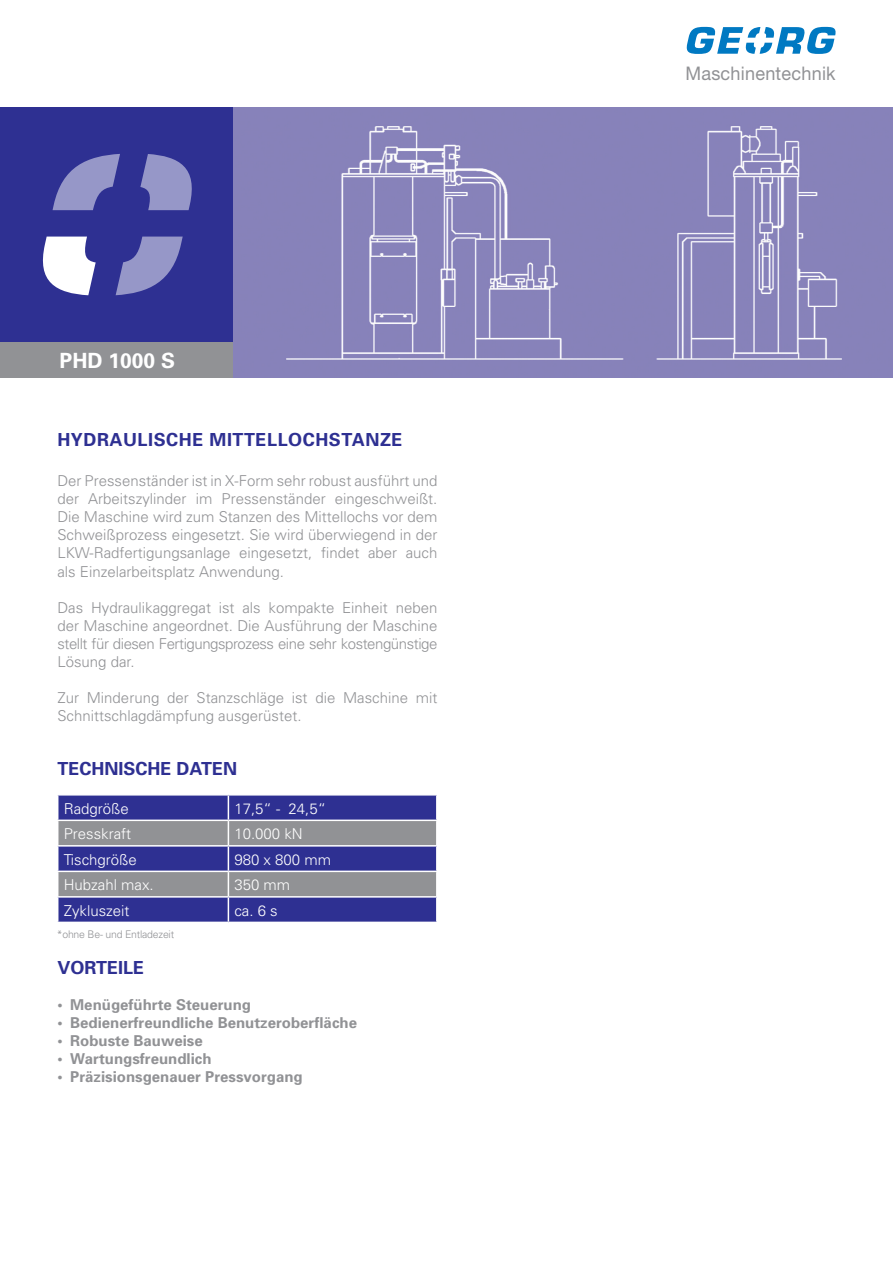
<style>
.page{position:relative;width:893px;height:1263px;background:#fff}
.page>*{position:absolute;margin:0;border:0;box-sizing:border-box;transform-origin:0 0}
.t1{font:700 21px "Univers";color:#fff}
.t2{font:18.75px "Helvetica Neue";letter-spacing:.015em;color:#919295;scale:.96 1}
.t3{font:700 18px "Univers";letter-spacing:.03em;color:#2e3092}
.t4{font:700 18px "Univers";color:#2e3092}
.t5{font:300 15px/18px "Univers";color:#919295;text-align:justify}
.t6{font:700 15px "Univers";color:#919295}
.t7{font:300 15px "Univers";color:#fff}
.t8{font:300 10.5px "Univers";letter-spacing:-.02em;color:#919295}
</style>
<div class="page">
<svg style="left:686px;top:27px;width:150px;height:27px"></svg>
<div style="left:0;top:342px;width:235px;height:36px;background:#919295"></div>
<div style="left:0;top:107px;width:235px;height:235px;background:#2e3092"></div>
<svg style="left:53px;top:154px;width:67px;height:56px"></svg>
<svg style="left:140px;top:154px;width:52px;height:56px"></svg>
<svg style="left:42px;top:237px;width:54px;height:58px"></svg>
<svg style="left:116px;top:237px;width:67px;height:58px"></svg>
<img style="left:234px;top:107px;width:659px;height:271px">
<svg style="left:57px;top:795px;width:380px;height:127px;background:#5e6098"></svg>
<hr style="left:436px;top:898px;width:2px;height:24px;background:#fff">
<hr style="left:57px;top:896px;width:171px;height:2px;background:#fff">
<hr style="left:228px;top:896px;width:210px;height:2px;background:#fff">
<h1 class="t1" style="left:60px;top:348px;width:117px">PHD 1000 S</h1>
<p class="t3" style="left:57px;top:429px;width:347px">HYDRAULISCHE MITTELLOCHSTANZE</p>
<p class="t5" style="left:57px;top:472px;width:382px">Der Pressenständer ist in X-Form sehr robust ausführt und der Arbeitszylinder im Pressenständer eingeschweißt.<br>Die Maschine wird zum Stanzen des Mittellochs vor dem Schweißprozess eingesetzt. Sie wird überwiegend in der LKW-Radfertigungsanlage eingesetzt, findet aber auch als Einzelarbeitsplatz Anwendung.</p>
<p class="t5" style="left:57px;top:598px;width:382px">Das Hydraulikaggregat ist als kompakte Einheit neben der Maschine angeordnet. Die Ausführung der Maschine stellt für diesen Fertigungsprozess eine sehr kostengünstige Lösung dar.</p>
<p class="t5" style="left:57px;top:689px;width:382px">Zur Minderung der Stanzschläge ist die Maschine mit<br>Schnittschlagdämpfung ausgerüstet.</p>
<p class="t4" style="left:57px;top:758px;width:181px">TECHNISCHE DATEN</p>
<p class="t7" style="left:64px;top:799px;width:67px">Radgröße</p>
<p class="t7" style="left:234px;top:799px;width:93px">17,5“ - 24,5“</p>
<p class="t7" style="left:64px;top:825px;width:69px">Presskraft</p>
<p class="t7" style="left:234px;top:825px;width:70px">10.000 kN</p>
<p class="t7" style="left:64px;top:850px;width:75px">Tischgröße</p>
<p class="t7" style="left:234px;top:850px;width:98px">980 x 800 mm</p>
<p class="t7" style="left:64px;top:876px;width:92px">Hubzahl max.</p>
<p class="t7" style="left:234px;top:876px;width:57px">350 mm</p>
<p class="t7" style="left:64px;top:901px;width:67px">Zykluszeit</p>
<p class="t7" style="left:234px;top:901px;width:45px">ca. 6 s</p>
<p class="t8" style="left:57px;top:927px;width:119px">*ohne Be- und Entladezeit</p>
<p class="t4" style="left:57px;top:956px;width:88px">VORTEILE</p>
<p class="t6" style="left:57px;top:995px;width:195px">• Menügeführte Steuerung</p>
<p class="t6" style="left:57px;top:1013px;width:301px">• Bedienerfreundliche Benutzeroberfläche</p>
<p class="t6" style="left:57px;top:1031px;width:147px">• Robuste Bauweise</p>
<p class="t6" style="left:57px;top:1049px;width:156px">• Wartungsfreundlich</p>
<p class="t6" style="left:57px;top:1068px;width:247px">• Präzisionsgenauer Pressvorgang</p>
<p class="t2" style="left:685px;top:62px;width:158px">Maschinentechnik</p>
</div>
